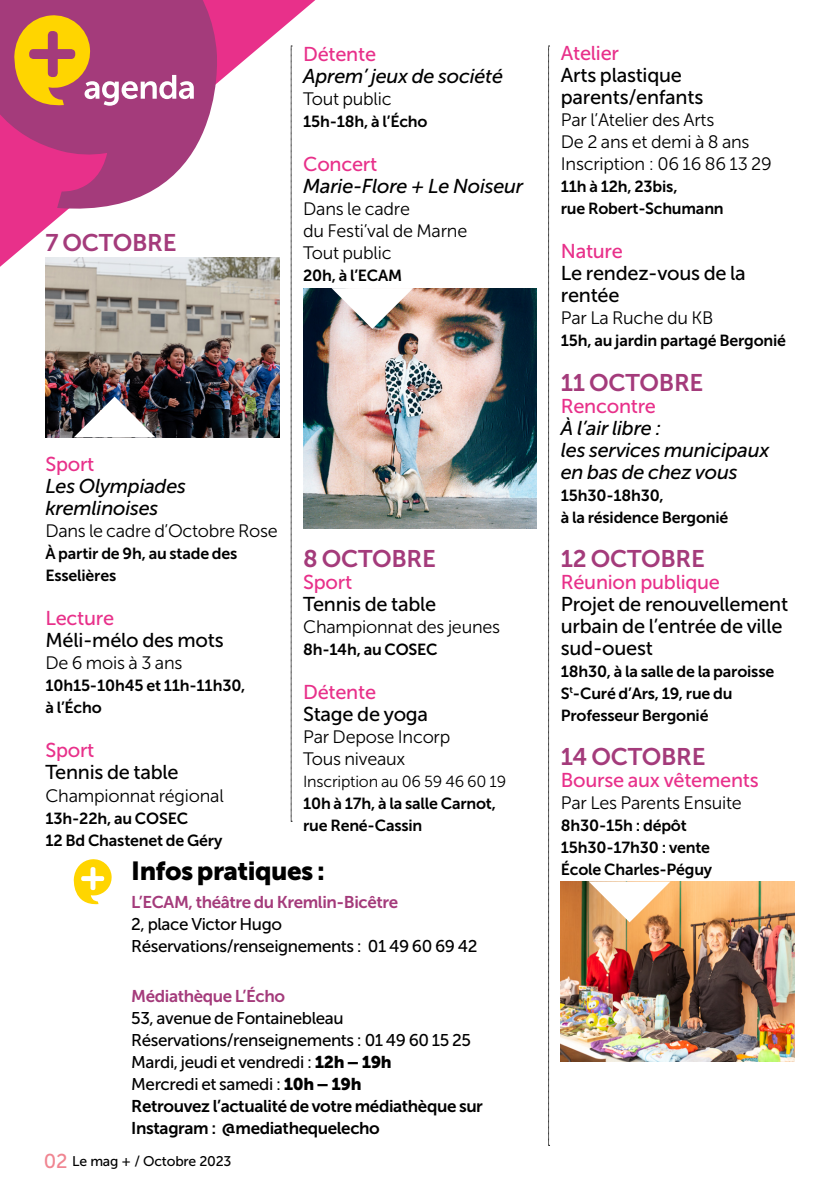
<style>
.page{position:relative;width:840px;height:1191px;background:#fff}
.page>*{position:absolute;margin:0;border:0;box-sizing:border-box;transform-origin:0 0}
.t1{font:26px "Museo Sans 900";letter-spacing:-.02em;color:#000}
.t2{font:24px "Museo Sans 700";letter-spacing:-.01em;color:#a43b7b}
.t3{font:20px/22px "Museo Sans 500";letter-spacing:-.015em;color:#000}
.t4{font:italic 20px/22px "Museo Sans 500";letter-spacing:-.015em;color:#000}
.t5{font:20px "Museo Sans 500";letter-spacing:-.015em;color:#e8308a}
.t6{font:18px/22px "Museo Sans 300";letter-spacing:-.015em;color:#000}
.t7{font:17px/22px "Museo Sans 500";letter-spacing:-.025em;color:#000}
.t8{font:17px/22px "Museo Sans 700";letter-spacing:-.02em;color:#000}
.t9{font:17px "Museo Sans 700";letter-spacing:-.02em;color:#a43b7b}
.t10{font:16px/22px "Museo Sans 700";letter-spacing:-.01em;color:#000}
.t11{font:16px "Museo Sans 300";letter-spacing:-.015em;color:#000}
.t12{font:14px "Museo Sans 500";letter-spacing:-.015em;color:#000}
.s1{font-family:"Museo Sans 900"}
.s2{font-size:20px;color:#f08591}
</style>
<div class="page">
<img style="left:45px;top:267px;width:234px;height:170px">
<svg style="left:0;top:0;width:315px;height:267px"></svg>
<svg style="left:0;top:0;width:228px;height:221px"></svg>
<svg style="left:0;top:0;width:194px;height:109px;background:#ba636a"></svg>
<svg style="left:290px;top:46px;width:2px;height:776px;background:#a8a8a8"></svg>
<svg style="left:548px;top:46px;width:1px;height:1100px"></svg>
<svg style="left:73px;top:859px;width:39px;height:46px"></svg>
<img style="left:74px;top:396px;width:81px;height:41px">
<img style="left:303px;top:288px;width:233px;height:240px">
<img style="left:331px;top:288px;width:82px;height:41px">
<img style="left:560px;top:881px;width:234px;height:180px">
<svg style="left:588px;top:881px;width:82px;height:41px"></svg>
<h2 class="t2" style="left:45px;top:230px;width:133px">7 OCTOBRE</h2>
<p class="t5" style="left:303px;top:43px;width:74px">Détente</p>
<p class="t4" style="left:303px;top:65px;width:201px">Aprem’ jeux de société</p>
<p class="t6" style="left:303px;top:88px;width:90px">Tout public</p>
<p class="t10" style="left:303px;top:110px;width:126px">15 h-18 h, à l’Écho</p>
<p class="t5" style="left:303px;top:153px;width:76px">Concert</p>
<p class="t4" style="left:303px;top:175px;width:221px">Marie-Flore + Le Noiseur</p>
<p class="t6" style="left:303px;top:198px;width:166px">Dans le cadre<br>du Festi’val de Marne<br>Tout public</p>
<p class="t10" style="left:303px;top:264px;width:100px">20 h, à l’ECAM</p>
<p class="t5" style="left:45px;top:453px;width:51px">Sport</p>
<p class="t4" style="left:45px;top:475px;width:142px">Les Olympiades kremlinoises</p>
<p class="t6" style="left:45px;top:520px;width:234px">Dans le cadre d’Octobre Rose</p>
<p class="t10" style="left:45px;top:543px;width:193px">À partir de 9 h, au stade des<br>Esselières</p>
<p class="t5" style="left:45px;top:607px;width:70px">Lecture</p>
<p class="t3" style="left:45px;top:629px;width:180px">Méli-mélo des mots</p>
<p class="t6" style="left:45px;top:652px;width:138px">De 6 mois à 3 ans</p>
<p class="t10" style="left:45px;top:675px;width:201px">10 h 15-10 h 45 et 11 h-11 h 30, à l’Écho</p>
<p class="t5" style="left:45px;top:739px;width:51px">Sport</p>
<p class="t3" style="left:45px;top:761px;width:135px">Tennis de table</p>
<p class="t6" style="left:45px;top:784px;width:180px">Championnat régional</p>
<p class="t10" style="left:45px;top:807px;width:178px">13 h-22 h, au COSEC<br>12 Bd Chastenet de Géry</p>
<h2 class="t2" style="left:303px;top:545px;width:134px">8 OCTOBRE</h2>
<p class="t5" style="left:303px;top:571px;width:51px">Sport</p>
<p class="t3" style="left:303px;top:593px;width:135px">Tennis de table</p>
<p class="t6" style="left:303px;top:616px;width:198px">Championnat des jeunes</p>
<p class="t10" style="left:303px;top:638px;width:136px">8 h-14 h, au COSEC</p>
<p class="t5" style="left:303px;top:681px;width:74px">Détente</p>
<p class="t3" style="left:303px;top:703px;width:126px">Stage de yoga</p>
<p class="t6" style="left:303px;top:726px;width:149px">Par Depose Incorp<br>Tous niveaux</p>
<p class="t11" style="left:303px;top:773px;width:205px">Inscription au 06 59 46 60 19</p>
<p class="t10" style="left:303px;top:792px;width:194px">10 h à 17 h, à la salle Carnot, rue René-Cassin</p>
<h1 class="t1" style="left:131px;top:856px;width:195px">Infos pratiques :</h1>
<p class="t9" style="left:131px;top:892px;width:268px">L’ECAM, théâtre du Kremlin-Bicêtre</p>
<p class="t7" style="left:131px;top:913px;width:347px">2, place Victor Hugo<br>Réservations/renseignements : 01 49 60 69 42</p>
<p class="t9" style="left:131px;top:986px;width:155px">Médiathèque L’Écho</p>
<p class="t7" style="left:131px;top:1006px;width:341px">53, avenue de Fontainebleau Réservations/renseignements : 01 49 60 15 25<br>Mardi, jeudi et vendredi : <span class="s1">12h – 19h<br></span>Mercredi et samedi : <span class="s1">10h – 19h</span></p>
<p class="t8" style="left:131px;top:1094px;width:353px">Retrouvez l’actualité de votre médiathèque sur<br>Instagram : @mediathequelecho</p>
<p class="t12" style="left:44px;top:1153px;width:189px"><span class="s2">02</span> Le mag + / Octobre 2023</p>
<p class="t5" style="left:560px;top:43px;width:60px">Atelier</p>
<p class="t3" style="left:560px;top:65px;width:144px">Arts plastique parents/enfants</p>
<p class="t6" style="left:560px;top:109px;width:212px">Par l’Atelier des Arts<br>De 2 ans et demi à 8 ans<br>Inscription : 06 16 86 13 29</p>
<p class="t10" style="left:560px;top:176px;width:164px">11 h à 12 h, 23bis,<br>rue Robert-Schumann</p>
<p class="t5" style="left:560px;top:241px;width:64px">Nature</p>
<p class="t3" style="left:560px;top:263px;width:186px">Le rendez-vous de la rentée</p>
<p class="t6" style="left:560px;top:307px;width:154px">Par La Ruche du KB</p>
<p class="t10" style="left:560px;top:330px;width:227px">15 h, au jardin partagé Bergonié</p>
<h2 class="t2" style="left:560px;top:369px;width:144px">11 OCTOBRE</h2>
<p class="t5" style="left:560px;top:395px;width:97px">Rencontre</p>
<p class="t4" style="left:560px;top:417px;width:210px">À l’air libre :<br>les services municipaux en bas de chez vous</p>
<p class="t10" style="left:560px;top:484px;width:169px">15 h 30-18 h 30,<br>à la résidence Bergonié</p>
<h2 class="t2" style="left:560px;top:545px;width:145px">12 OCTOBRE</h2>
<p class="t5" style="left:560px;top:571px;width:160px">Réunion publique</p>
<p class="t3" style="left:560px;top:593px;width:229px">Projet de renouvellement urbain de l’entrée de ville sud-ouest</p>
<p class="t10" style="left:560px;top:660px;width:215px">18 h 30, à la salle de la paroisse<br>S<sup>t</sup>-Curé d’Ars, 19, rue du<br>Professeur Bergonié</p>
<h2 class="t2" style="left:560px;top:743px;width:146px">14 OCTOBRE</h2>
<p class="t5" style="left:560px;top:769px;width:199px">Bourse aux vêtements</p>
<p class="t6" style="left:560px;top:791px;width:182px">Par Les Parents Ensuite</p>
<p class="t10" style="left:560px;top:814px;width:153px">8 h 30-15 h : dépôt<br>15 h 30-17 h 30 : vente<br>École Charles-Péguy</p>
</div>
